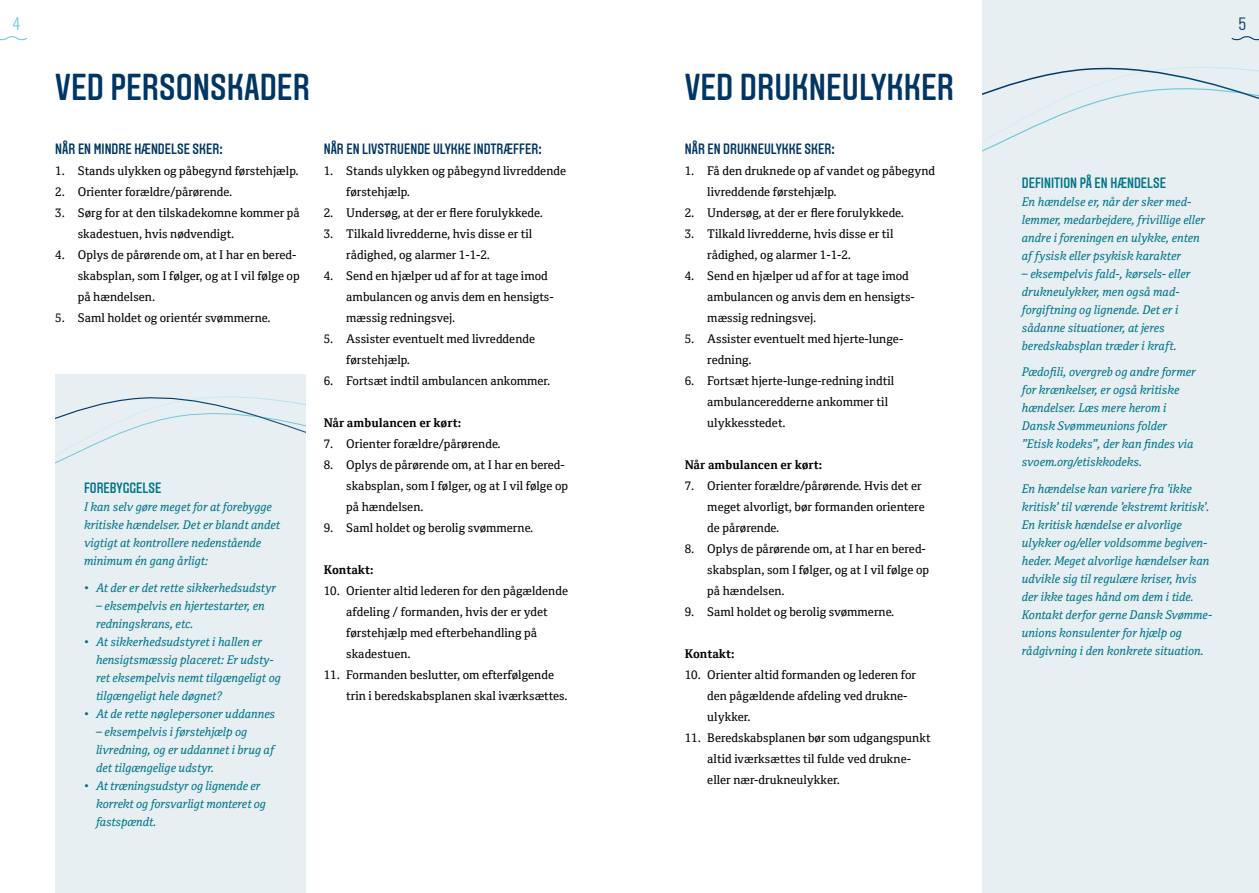
<style>
.page{position:relative;width:1259px;height:893px;background:#fff}
.page>*{position:absolute;margin:0;border:0;box-sizing:border-box;transform-origin:0 0}
.t1{font:500 37.5px "Aveny T";color:#003564}
.t2{font:300 17.85px "Aveny T";color:#74c8da}
.t3{font:300 17.85px "Aveny T";color:#003564}
.t4{font:500 15px "Aveny T";color:#003564}
.t5{font:500 15px "Aveny T";color:#00748a}
.t6{font:12px/21px "Cordale";color:#000}
.t7{font:italic 12px/18px "Cordale";color:#00748a}
.t8{font:700 12px "Cordale";color:#000}
</style>
<div class="page">
<svg style="left:0;top:36px;width:27px;height:5px"></svg>
<div style="left:55px;top:375px;width:251px;height:518px;background:#e7eff2"></div>
<div style="left:982px;top:0;width:277px;height:893px;background:#e7eff2"></div>
<svg style="left:1231px;top:36px;width:28px;height:5px"></svg>
<svg style="left:55px;top:396px;width:251px;height:68px"></svg>
<svg style="left:982px;top:67px;width:277px;height:85px"></svg>
<h2 class="t2" style="left:13px;top:14px;width:9px">4</h2>
<h2 class="t3" style="left:1238px;top:14px;width:9px">5</h2>
<h1 class="t1" style="left:55px;top:66px;width:256px">VED PERSONSKADER</h1>
<p class="t4" style="left:55px;top:141px;width:169px">NÅR EN MINDRE HÆNDELSE SKER:</p>
<p class="t6" style="left:55px;top:161px;width:245px">1. Stands ulykken og påbegynd førstehjælp.</p>
<p class="t6" style="left:55px;top:182px;width:178px">2. Orienter forældre/pårørende.</p>
<p class="t6" style="left:78px;top:203px;width:223px;text-indent:-22px">3. Sørg for at den tilskadekomne kommer på skadestuen, hvis nødvendigt.</p>
<p class="t6" style="left:78px;top:245px;width:223px;text-indent:-22px">4. Oplys de pårørende om, at I har en bered&shy;skabsplan, som I følger, og at I vil følge op på hændelsen.</p>
<p class="t6" style="left:55px;top:308px;width:217px">5. Saml holdet og orientér svømmerne.</p>
<p class="t5" style="left:84px;top:480px;width:79px">FOREBYGGELSE</p>
<p class="t7" style="left:84px;top:498px;width:198px">I kan selv gøre meget for at forebygge kritiske hændelser. Det er blandt andet vigtigt at kontrollere nedenstående minimum én gang årligt:</p>
<p class="t7" style="left:84px;top:579px;width:194px">• At der er det rette sikkerhedsudstyr</p>
<p class="t7" style="left:96px;top:597px;width:170px">– eksempelvis en hjertestarter, en redningskrans, etc.</p>
<p class="t7" style="left:96px;top:633px;width:186px;text-indent:-12px">• At sikkerhedsudstyret i hallen er hensigtsmæssig placeret: Er udsty&shy;ret eksempelvis nemt tilgængeligt og tilgængeligt hele døgnet?</p>
<p class="t7" style="left:84px;top:705px;width:193px">• At de rette nøglepersoner uddannes</p>
<p class="t7" style="left:96px;top:723px;width:180px">– eksempelvis i førstehjælp og livredning, og er uddannet i brug af det tilgængelige udstyr.</p>
<p class="t7" style="left:96px;top:777px;width:171px;text-indent:-12px">• At træningsudstyr og lignende er korrekt og forsvarligt monteret og fastspændt.</p>
<p class="t4" style="left:324px;top:141px;width:219px">NÅR EN LIVSTRUENDE ULYKKE INDTRÆFFER:</p>
<p class="t6" style="left:346px;top:161px;width:221px;text-indent:-22px">1. Stands ulykken og påbegynd livreddende førstehjælp.</p>
<p class="t6" style="left:324px;top:203px;width:221px">2. Undersøg, at der er flere forulykkede.</p>
<p class="t6" style="left:346px;top:224px;width:188px;text-indent:-22px">3. Tilkald livredderne, hvis disse er til rådighed, og alarmer 1-1-2.</p>
<p class="t6" style="left:346px;top:266px;width:208px;text-indent:-22px">4. Send en hjælper ud af for at tage imod ambulancen og anvis dem en hensigts&shy;mæssig redningsvej.</p>
<p class="t6" style="left:346px;top:329px;width:190px;text-indent:-22px">5. Assister eventuelt med livreddende førstehjælp.</p>
<p class="t6" style="left:324px;top:371px;width:228px">6. Fortsæt indtil ambulancen ankommer.</p>
<p class="t8" style="left:324px;top:415px;width:139px">Når ambulancen er kørt:</p>
<p class="t6" style="left:324px;top:434px;width:178px">7. Orienter forældre/pårørende.</p>
<p class="t6" style="left:346px;top:455px;width:223px;text-indent:-22px">8. Oplys de pårørende om, at I har en bered&shy;skabsplan, som I følger, og at I vil følge op på hændelsen.</p>
<p class="t6" style="left:324px;top:518px;width:211px">9. Saml holdet og berolig svømmerne.</p>
<p class="t8" style="left:324px;top:562px;width:51px">Kontakt:</p>
<p class="t6" style="left:346px;top:581px;width:223px;text-indent:-22px">10. Orienter altid lederen for den pågældende afdeling / formanden, hvis der er ydet førstehjælp med efterbehandling på skadestuen.</p>
<p class="t6" style="left:346px;top:665px;width:223px;text-indent:-22px">11. Formanden beslutter, om efterfølgende trin i beredskabsplanen skal iværksættes.</p>
<h1 class="t1" style="left:685px;top:66px;width:271px">VED DRUKNEULYKKER</h1>
<p class="t4" style="left:685px;top:141px;width:151px">NÅR EN DRUKNEULYKKE SKER:</p>
<p class="t6" style="left:707px;top:161px;width:229px;text-indent:-22px">1. Få den druknede op af vandet og påbegynd livreddende førstehjælp.</p>
<p class="t6" style="left:685px;top:203px;width:221px">2. Undersøg, at der er flere forulykkede.</p>
<p class="t6" style="left:707px;top:224px;width:188px;text-indent:-22px">3. Tilkald livredderne, hvis disse er til rådighed, og alarmer 1-1-2.</p>
<p class="t6" style="left:707px;top:266px;width:208px;text-indent:-22px">4. Send en hjælper ud af for at tage imod ambulancen og anvis dem en hensigts&shy;mæssig redningsvej.</p>
<p class="t6" style="left:707px;top:329px;width:197px;text-indent:-22px">5. Assister eventuelt med hjerte-lunge&shy;redning.</p>
<p class="t6" style="left:707px;top:371px;width:188px;text-indent:-22px">6. Fortsæt hjerte-lunge-redning indtil ambulanceredderne ankommer til ulykkesstedet.</p>
<p class="t8" style="left:685px;top:457px;width:139px">Når ambulancen er kørt:</p>
<p class="t6" style="left:707px;top:476px;width:219px;text-indent:-22px">7. Orienter forældre/pårørende. Hvis det er meget alvorligt, bør formanden orientere de pårørende.</p>
<p class="t6" style="left:707px;top:539px;width:223px;text-indent:-22px">8. Oplys de pårørende om, at I har en bered&shy;skabsplan, som I følger, og at I vil følge op på hændelsen.</p>
<p class="t6" style="left:685px;top:602px;width:211px">9. Saml holdet og berolig svømmerne.</p>
<p class="t8" style="left:685px;top:646px;width:51px">Kontakt:</p>
<p class="t6" style="left:707px;top:665px;width:210px;text-indent:-22px">10. Orienter altid formanden og lederen for den pågældende afdeling ved drukne&shy;ulykker.</p>
<p class="t6" style="left:707px;top:728px;width:225px;text-indent:-22px">11. Beredskabsplanen bør som udgangspunkt altid iværksættes til fulde ved drukne&shy;eller nær-drukneulykker.</p>
<p class="t5" style="left:1022px;top:174px;width:146px">DEFINITION PÅ EN HÆNDELSE</p>
<p class="t7" style="left:1022px;top:193px;width:185px">En hændelse er, når der sker med&shy;lemmer, medarbejdere, frivillige eller andre i foreningen en ulykke, enten af fysisk eller psykisk karakter</p>
<p class="t7" style="left:1022px;top:265px;width:170px">– eksempelvis fald-, kørsels- eller drukneulykker, men også mad&shy;forgiftning og lignende. Det er i sådanne situationer, at jeres beredskabsplan træder i kraft.</p>
<p class="t7" style="left:1022px;top:363px;width:175px">Pædofili, overgreb og andre former for krænkelser, er også kritiske hændelser. Læs mere herom i<br>Dansk Svømmeunions folder ”Etisk kodeks”, der kan findes via svoem.org/etiskkodeks.</p>
<p class="t7" style="left:1022px;top:480px;width:191px">En hændelse kan variere fra ’ikke kritisk’ til værende ’ekstremt kritisk’.<br>En kritisk hændelse er alvorlige ulykker og/eller voldsomme begiven&shy;heder. Meget alvorlige hændelser kan udvikle sig til regulære kriser, hvis der ikke tages hånd om dem i tide.<br>Kontakt derfor gerne Dansk Svømme&shy;unions konsulenter for hjælp og rådgivning i den konkrete situation.</p>
</div>
